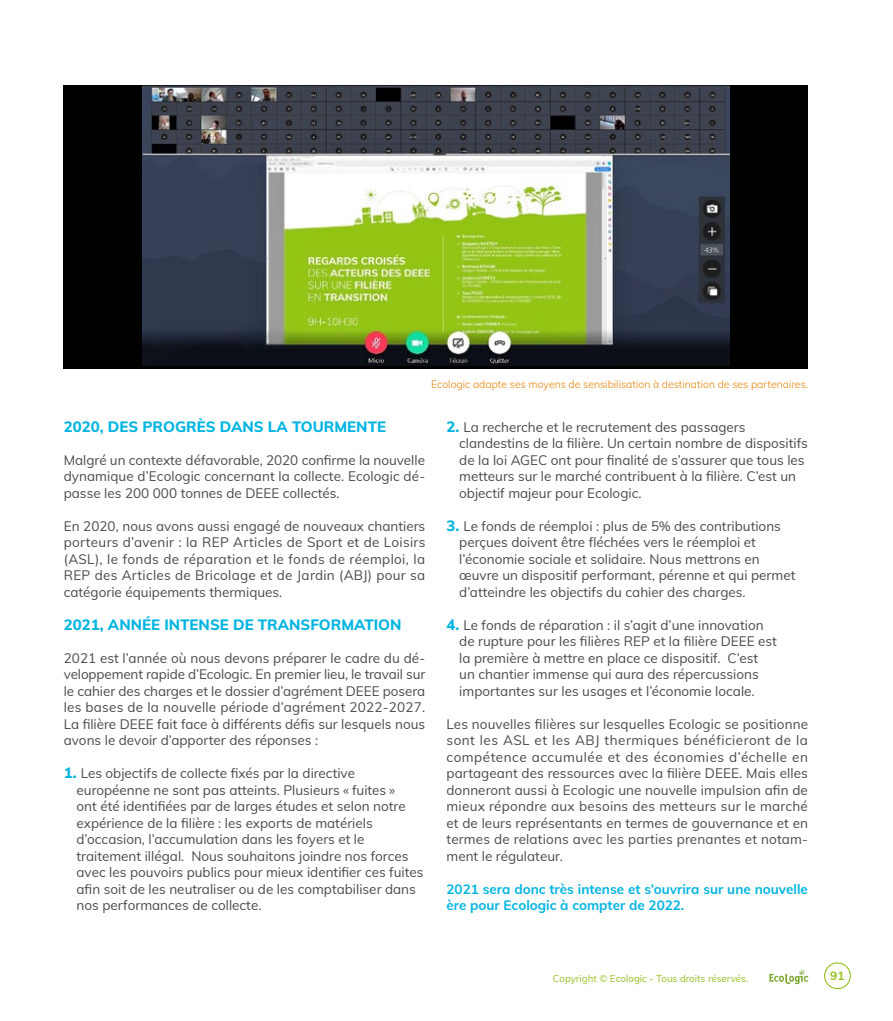
<style>
.page{position:relative;width:893px;height:1021px;background:#fff}
.page>*{position:absolute;margin:0;border:0;box-sizing:border-box;transform-origin:0 0}
.t1{font:800 15px "Muli";color:#00b4e2}
.t2{font:13.5px/16.5px "Muli";color:#4a4a49;text-align:justify}
.t3{font:700 13.5px/16.5px "Muli";color:#00b4e2}
.t4{font:700 12px "Muli";color:#95c11f}
.t5{font:300 10.5px "Muli";color:#ed8003}
.t6{font:9.75px "Muli";color:#95c11f}
.s1{font-weight:800;font-size:15px;color:#00b4e2}
</style>
<div class="page">
<svg style="left:769px;top:970px;width:39px;height:14px"></svg>
<div style="left:824px;top:962px;width:27px;height:27px;border:1px solid #95c11f;border-radius:50%"></div>
<div style="left:64px;top:85px;width:744px;height:283px;background:#000"></div>
<img style="left:142px;top:85px;width:587px;height:281px">
<p class="t5" style="left:431px;top:376px;width:378px">Ecologic adapte ses moyens de sensibilisation à destination de ses partenaires.</p>
<p class="t1" style="left:64px;top:415px;width:324px">2020, DES PROGRÈS DANS LA TOURMENTE</p>
<p class="t2" style="left:64px;top:451px;width:363px">Malgré un contexte défavorable, 2020 confirme la nouvelle dynamique d’Ecologic concernant la collecte. Ecologic dé&shy;passe les 200 000 tonnes de DEEE collectés.</p>
<p class="t2" style="left:64px;top:517px;width:363px">En 2020, nous avons aussi engagé de nouveaux chantiers porteurs d’avenir : la REP Articles de Sport et de Loisirs (ASL), le fonds de réparation et le fonds de réemploi, la REP des Articles de Bricolage et de Jardin (ABJ) pour sa catégorie équipements thermiques.</p>
<p class="t1" style="left:64px;top:613px;width:339px">2021, ANNÉE INTENSE DE TRANSFORMATION</p>
<p class="t2" style="left:64px;top:649px;width:363px">2021 est l’année où nous devons préparer le cadre du dé&shy;veloppement rapide d’Ecologic. En premier lieu, le travail sur le cahier des charges et le dossier d’agrément DEEE posera les bases de la nouvelle période d’agrément 2022-2027.<br>La filière DEEE fait face à différents défis sur lesquels nous avons le devoir d’apporter des réponses :</p>
<p class="t2" style="left:77px;top:764px;width:349px;text-align:left;text-indent:-13px"><span class="s1">1.</span> Les objectifs de collecte fixés par la directive européenne ne sont pas atteints. Plusieurs « fuites »<br>ont été identifiées par de larges études et selon notre expérience de la filière : les exports de matériels d’occasion, l’accumulation dans les foyers et le traitement illégal. Nous souhaitons joindre nos forces avec les pouvoirs publics pour mieux identifier ces fuites afin soit de les neutraliser ou de les comptabiliser dans nos performances de collecte.</p>
<p class="t2" style="left:459px;top:418px;width:350px;text-align:left;text-indent:-13px"><span class="s1">2.</span> La recherche et le recrutement des passagers clandestins de la filière. Un certain nombre de dispositifs de la loi AGEC ont pour finalité de s’assurer que tous les metteurs sur le marché contribuent à la filière. C’est un objectif majeur pour Ecologic.</p>
<p class="t2" style="left:459px;top:517px;width:338px;text-align:left;text-indent:-13px"><span class="s1">3.</span> Le fonds de réemploi : plus de 5% des contributions perçues doivent être fléchées vers le réemploi et l’économie sociale et solidaire. Nous mettrons en œuvre un dispositif performant, pérenne et qui permet d’atteindre les objectifs du cahier des charges.</p>
<p class="t2" style="left:459px;top:616px;width:319px;text-align:left;text-indent:-13px"><span class="s1">4.</span> Le fonds de réparation : il s’agit d’une innovation de rupture pour les filières REP et la filière DEEE est la première à mettre en place ce dispositif. C’est un chantier immense qui aura des répercussions importantes sur les usages et l’économie locale.</p>
<p class="t2" style="left:446px;top:715px;width:363px">Les nouvelles filières sur lesquelles Ecologic se positionne sont les ASL et les ABJ thermiques bénéficieront de la compétence accumulée et des économies d’échelle en partageant des ressources avec la filière DEEE. Mais elles donneront aussi à Ecologic une nouvelle impulsion afin de mieux répondre aux besoins des metteurs sur le marché et de leurs représentants en termes de gouvernance et en termes de relations avec les parties prenantes et notam&shy;ment le régulateur.</p>
<p class="t3" style="left:446px;top:880px;width:363px">2021 sera donc très intense et s’ouvrira sur une nouvelle ère pour Ecologic à compter de 2022.</p>
<p class="t6" style="left:553px;top:971px;width:197px">Copyright © Ecologic - Tous droits réservés.</p>
<p class="t4" style="left:830px;top:967px;width:16px">91</p>
</div>
